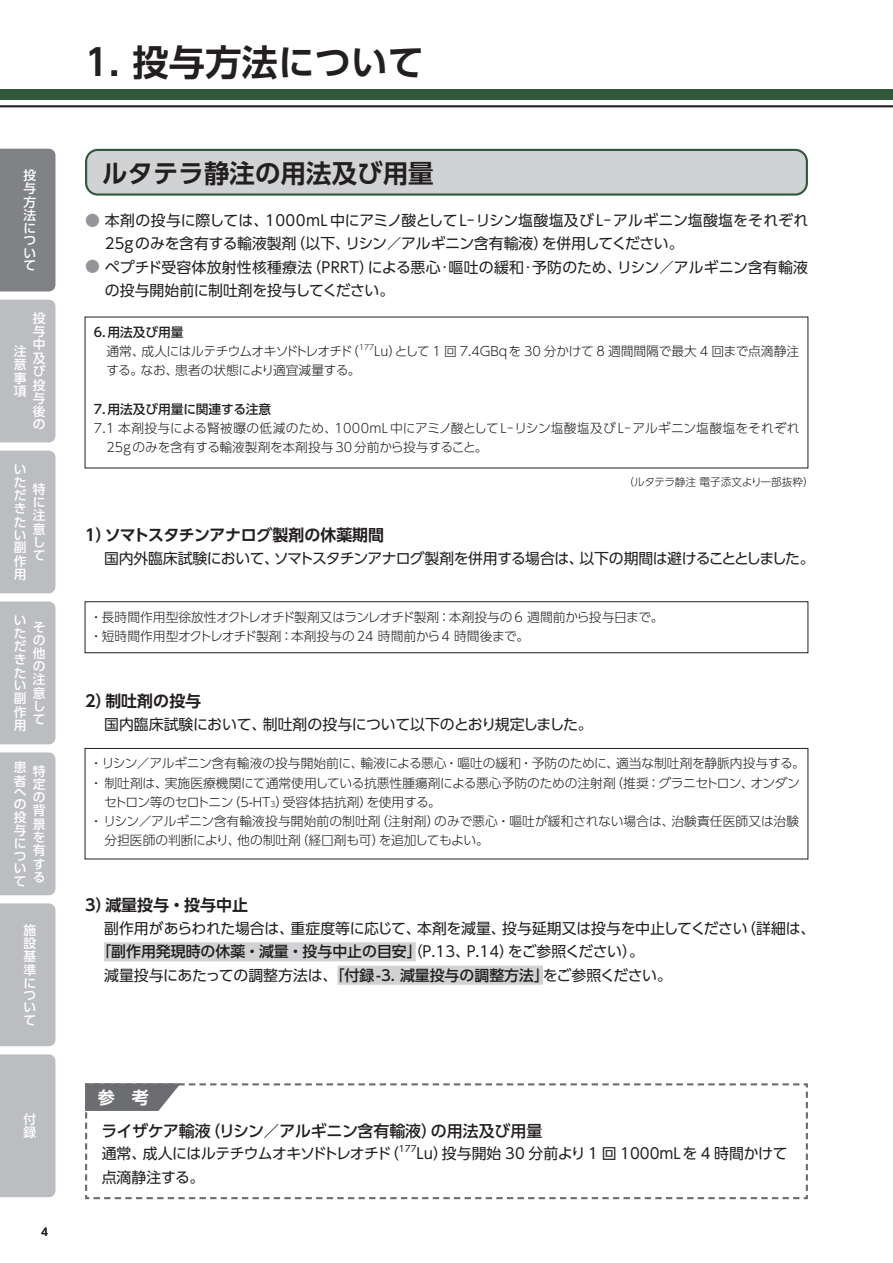
<style>
.page{position:relative;width:893px;height:1263px;background:#fff}
.page>*{position:absolute;margin:0;border:0;box-sizing:border-box;transform-origin:0 0}
.t1{font:700 36.15px "UD Shin Go Pro De";letter-spacing:.01em;color:#231f20}
.t2{font:700 25.5px "UD Shin Go Pro De";color:#231f20}
.t3{font:700 16.95px "UD Shin Go Pro De";color:#fff}
.t4{font:500 15.9px "UD Shin Go Pro";letter-spacing:-.01em;color:#231f20}
.t5{font:700 15.9px "UD Shin Go Pro De";letter-spacing:-.02em;color:#231f20}
.t6{font:700 15.9px "UD Shin Go Pro De";color:#231f20}
.t7{font:14.85px/23.4px "UD Shin Go Pro";letter-spacing:-.01em;color:#231f20}
.t8{font:14.85px "UD Shin Go Pro";letter-spacing:-.04em;color:#231f20}
.t9{font:500 14.85px "UD Shin Go Pro";color:#231f20}
.t10{font:14.85px "UD Shin Go Pro";letter-spacing:-.05em;color:#231f20}
.t11{font:300 12.75px/19.2px "UD Shin Go Pro";color:#231f20}
.t12{font:500 12.75px/13.2px "UD Shin Go Pro";color:#fff;text-align:justify}
.t13{font:300 12.75px "UD Shin Go Pro";letter-spacing:-.03em;color:#231f20}
.t14{font:500 12.75px "UD Shin Go Pro";color:#231f20}
.t15{font:300 12.75px "UD Shin Go Pro";letter-spacing:-.055em;color:#231f20}
.t16{font:300 10.65px "UD Shin Go Pro";color:#231f20}
.t17{font:500 10.65px "UD Shin Go Pro";color:#231f20}
.t18{font:9px "UD Shin Go Pro";color:#231f20}
.t19{font:300 7.65px "UD Shin Go Pro";color:#231f20}
.s1{color:#939598}
.s2{font-size:7.65px}
.s3{font-weight:400}
.s4{font-weight:500}
</style>
<div class="page">
<div style="left:0;top:149px;width:55px;height:142px;background:#808285"></div>
<div style="left:0;top:451px;width:55px;height:142px;background:#bcbdc0"></div>
<div style="left:0;top:300px;width:55px;height:142px;background:#bcbdc0"></div>
<div style="left:0;top:602px;width:55px;height:142px;background:#bcbdc0"></div>
<div style="left:0;top:753px;width:55px;height:142px;background:#bcbdc0"></div>
<div style="left:0;top:904px;width:55px;height:142px;background:#bcbdc0"></div>
<div style="left:0;top:1054px;width:55px;height:143px;background:#bcbdc0"></div>
<div style="left:0;top:89px;width:893px;height:11px;background:#2f5739"></div>
<hr style="left:0;top:105px;width:893px;height:2px;background:#231f20">
<div style="left:86px;top:150px;width:721px;height:45px;background:#d1d2d4;border-radius:12px"></div>
<div style="left:85px;top:149px;width:723px;height:47px;border:2px solid #2f5739;border-radius:12px"></div>
<div style="left:104px;top:942px;width:312px;height:19px;background:#d1d2d4"></div>
<div style="left:337px;top:966px;width:206px;height:19px;background:#d1d2d4"></div>
<div style="left:85px;top:601px;width:723px;height:52px;border:1px solid #231f20"></div>
<div style="left:85px;top:748px;width:723px;height:111px;border:1px solid #231f20"></div>
<svg style="left:85px;top:1083px;width:723px;height:116px"></svg>
<p class="t12" style="left:23px;top:168px;width:14px">投与方法について</p>
<p class="t12" style="left:33px;top:311px;width:14px">投与中及び投与後の</p>
<p class="t12" style="left:14px;top:344px;width:14px">注意事項</p>
<p class="t12" style="left:14px;top:462px;width:14px">いただきたい副作用</p>
<p class="t12" style="left:33px;top:482px;width:14px">特に注意して</p>
<p class="t12" style="left:14px;top:613px;width:14px">いただきたい副作用</p>
<p class="t12" style="left:14px;top:760px;width:14px">患者</p>
<p class="t12" style="left:14px;top:786px;width:14px;line-height:11.6px">への</p>
<p class="t12" style="left:14px;top:810px;width:14px;line-height:12.8px">投与について</p>
<p class="t12" style="left:33px;top:620px;width:14px">その他の注意して</p>
<p class="t12" style="left:33px;top:764px;width:14px">特定の背景を有する</p>
<p class="t12" style="left:23px;top:923px;width:14px">施設基準について</p>
<p class="t12" style="left:23px;top:1112px;width:14px">付録</p>
<p class="t17" style="left:41px;top:1223px;width:9px">4</p>
<h1 class="t1" style="left:85px;top:33px;width:341px">1. 投与方法について</h1>
<h2 class="t2" style="left:102px;top:153px;width:333px">ルタテラ静注の用法及び用量</h2>
<p class="t7" style="left:105px;top:208px;width:705px;text-indent:-20px"><span class="s1">●</span> 本剤の投与に際しては、1000mL中にアミノ酸としてL-リシン塩酸塩及びL-アルギニン塩酸塩をそれぞれ<br>25gのみを含有する輸液製剤（以下、リシン／アルギニン含有輸液）を併用してください。</p>
<p class="t7" style="left:105px;top:255px;width:705px;text-indent:-20px"><span class="s1">●</span> ペプチド受容体放射性核種療法（PRRT）による悪心·嘔吐の緩和·予防のため、リシン／アルギニン含有輸液の投与開始前に制吐剤を投与してください。</p>
<p class="t14" style="left:94px;top:322px;width:91px">6.用法及び用量</p>
<p class="t15" style="left:107px;top:341px;width:254px">通常、成人にはルテチウムオキソドトレオチド（</p>
<p class="t19" style="left:359px;top:341px;width:17px">177</p>
<p class="t11" style="left:374px;top:341px;width:426px">Lu）として 1 回 7.4GBqを 30 分かけて 8 週間間隔で最大 4 回まで点滴静注</p>
<p class="t11" style="left:106px;top:360px;width:256px">する。なお、患者の状態により適宜減量する。</p>
<p class="t14" style="left:94px;top:398px;width:179px">7.用法及び用量に関連する注意</p>
<p class="t11" style="left:107px;top:418px;width:695px;text-indent:-13px">7.1 本剤投与による腎被曝の低減のため、1000mL中にアミノ酸としてL-リシン塩酸塩及びL-アルギニン塩酸塩をそれぞれ<br>25gのみを含有する輸液製剤を本剤投与30分前から投与すること。</p>
<p class="t16" style="left:623px;top:473px;width:192px">（ルタテラ静注電子添文より一部抜粋）</p>
<p class="t5" style="left:85px;top:522px;width:301px">1）ソマトスタチンアナログ製剤の休薬期間</p>
<p class="t8" style="left:104px;top:546px;width:712px">国内外臨床試験において、ソマトスタチンアナログ製剤を併用する場合は、以下の期間は避けることとしました。</p>
<p class="t11" style="left:90px;top:607px;width:575px">・長時間作用型徐放性オクトレオチド製剤又はランレオチド製剤：本剤投与の 6 週間前から投与日まで。・短時間作用型オクトレオチド製剤：本剤投与の24 時間前から4 時間後まで。</p>
<p class="t6" style="left:85px;top:688px;width:118px">2）制吐剤の投与</p>
<p class="t7" style="left:104px;top:712px;width:490px">国内臨床試験において、制吐剤の投与について以下のとおり規定しました。</p>
<p class="t11" style="left:90px;top:753px;width:716px">・リシン／アルギニン含有輸液の投与開始前に、輸液による悪心・嘔吐の緩和・予防のために、適当な制吐剤を静脈内投与する。</p>
<p class="t11" style="left:90px;top:773px;width:711px">・制吐剤は、実施医療機関にて通常使用している抗悪性腫瘍剤による悪心予防のための注射剤（推奨：グラニセトロン、オンダン</p>
<p class="t13" style="left:104px;top:791px;width:338px">セトロン等のセロトニン（5-HT<span class="s2">3</span>）受容体拮抗剤）を使用する。</p>
<p class="t11" style="left:90px;top:811px;width:711px">・リシン／アルギニン含有輸液投与開始前の制吐剤（注射剤）のみで悪心・嘔吐が緩和されない場合は、治験責任医師又は治験</p>
<p class="t11" style="left:104px;top:830px;width:386px">分担医師の判断により、他の制吐剤（経口剤も可）を追加してもよい。</p>
<p class="t6" style="left:85px;top:892px;width:164px">3）減量投与・投与中止</p>
<p class="t7" style="left:104px;top:916px;width:713px">副作用があらわれた場合は、重症度等に応じて、本剤を減量、投与延期又は投与を中止してください（詳細は、</p>
<p class="t9" style="left:96px;top:939px;width:549px">「副作用発現時の休薬・減量・投与中止の目安」<span class="s3">（P.13、P.14）をご参照ください）。</span></p>
<p class="t7" style="left:104px;top:963px;width:569px">減量投与にあたっての調整方法は、<span class="s4">「付録-3. 減量投与の調整方法」</span>をご参照ください。</p>
<h3 class="t3" style="left:98px;top:1083px;width:53px">参　考</h3>
<p class="t4" style="left:101px;top:1118px;width:442px">ライザケア輸液（リシン／アルギニン含有輸液）の用法及び用量</p>
<p class="t10" style="left:102px;top:1141px;width:299px">通常、成人にはルテチウムオキソドトレオチド（</p>
<p class="t18" style="left:399px;top:1142px;width:19px">177</p>
<p class="t7" style="left:417px;top:1141px;width:372px">Lu）投与開始 30 分前より 1 回 1000mLを 4 時間かけて</p>
<p class="t7" style="left:102px;top:1165px;width:104px">点滴静注する。</p>
</div>
